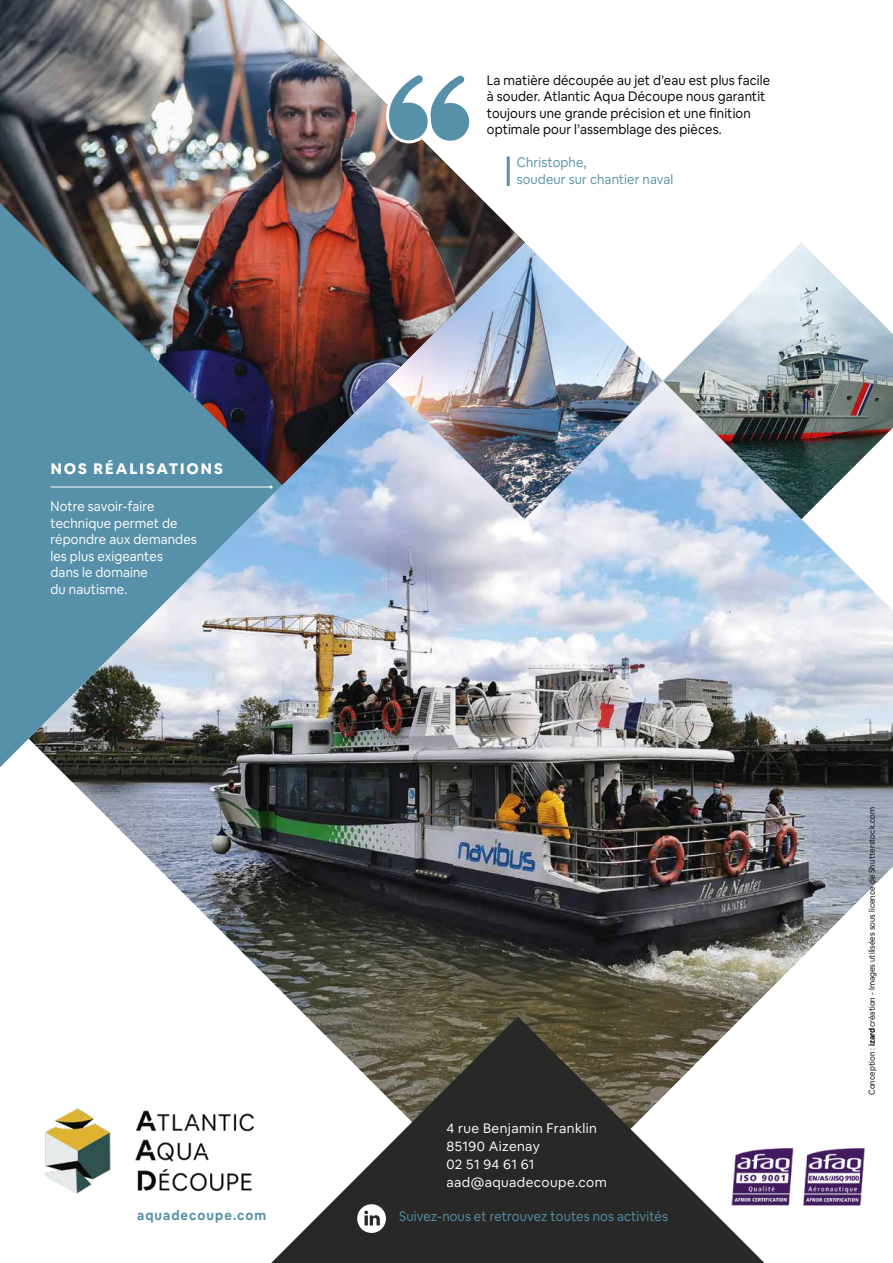
<style>
.page{position:relative;width:893px;height:1263px;background:#fff}
.page>*{position:absolute;margin:0;border:0;box-sizing:border-box;transform-origin:0 0}
.t1{font:800 15px "Airbnb Cereal App";letter-spacing:.13em;color:#fff}
.t2{font:13.5px/16.5px "Airbnb Cereal App";letter-spacing:.01em;color:#000;scale:.95 1}
.t3{font:13.5px/16.5px "Airbnb Cereal App";letter-spacing:.01em;color:#fff;scale:.95 1}
.t4{font:13.5px/16.5px "Airbnb Cereal App";letter-spacing:.01em;color:#5791a9;scale:.95 1}
.t5{font:13.5px/18px "Airbnb Cereal App";letter-spacing:.03em;color:#fff}
.t6{font:700 13.5px "Airbnb Cereal App";letter-spacing:.08em;color:#5791a9;scale:.95 1}
.t7{font:8.25px "Airbnb Cereal App";letter-spacing:.01em;color:#000;scale:.95 1}
.s1{font-weight:700}
</style>
<div class="page">
<img style="left:57px;top:485px;width:836px;height:531px">
<img style="left:386px;top:243px;width:507px;height:276px">
<img style="left:0;top:0;width:525px;height:483px">
<img style="left:0;top:203px;width:282px;height:564px">
<svg style="left:271px;top:1016px;width:493px;height:247px;fill:#282827"></svg>
<img style="left:44px;top:1081px;width:231px;height:137px">
<svg style="left:357px;top:1204px;width:29px;height:29px"></svg>
<hr style="left:507px;top:156px;width:3px;height:30px;background:#5791a9">
<img style="left:713px;top:1148px;width:152px;height:58px">
<hr style="left:51px;top:487px;width:220px;height:1px;background:#fff">
<svg style="left:382px;top:69px;width:93px;height:78px"></svg>
<p class="t2" style="left:487px;top:72px;width:300px">La matière découpée au jet d’eau est plus facile à souder. Atlantic Aqua Découpe nous garantit toujours une grande précision et une finition optimale pour l’assemblage des pièces.</p>
<p class="t4" style="left:517px;top:154px;width:167px">Christophe,<br>soudeur sur chantier naval</p>
<p class="t1" style="left:51px;top:459px;width:174px">NOS RÉALISATIONS</p>
<p class="t3" style="left:51px;top:498px;width:155px">Notre savoir-faire technique permet de répondre aux demandes les plus exigeantes<br>dans le domaine<br>du nautisme.</p>
<p class="t5" style="left:446px;top:1120px;width:162px">4 rue Benjamin Franklin<br>85190 Aizenay<br>02 51 94 61 61 aad@aquadecoupe.com</p>
<p class="t6" style="left:137px;top:1206px;width:138px">aquadecoupe.com</p>
<p class="t4" style="left:399px;top:1208px;width:284px">Suivez-nous et retrouvez toutes nos activités</p>
<p class="t7" style="left:867px;top:1095px;width:305px;rotate:-90deg">Conception : <span class="s1">izard</span>création - Images utilisées sous licence de Shutterstock.com</p>
</div>
